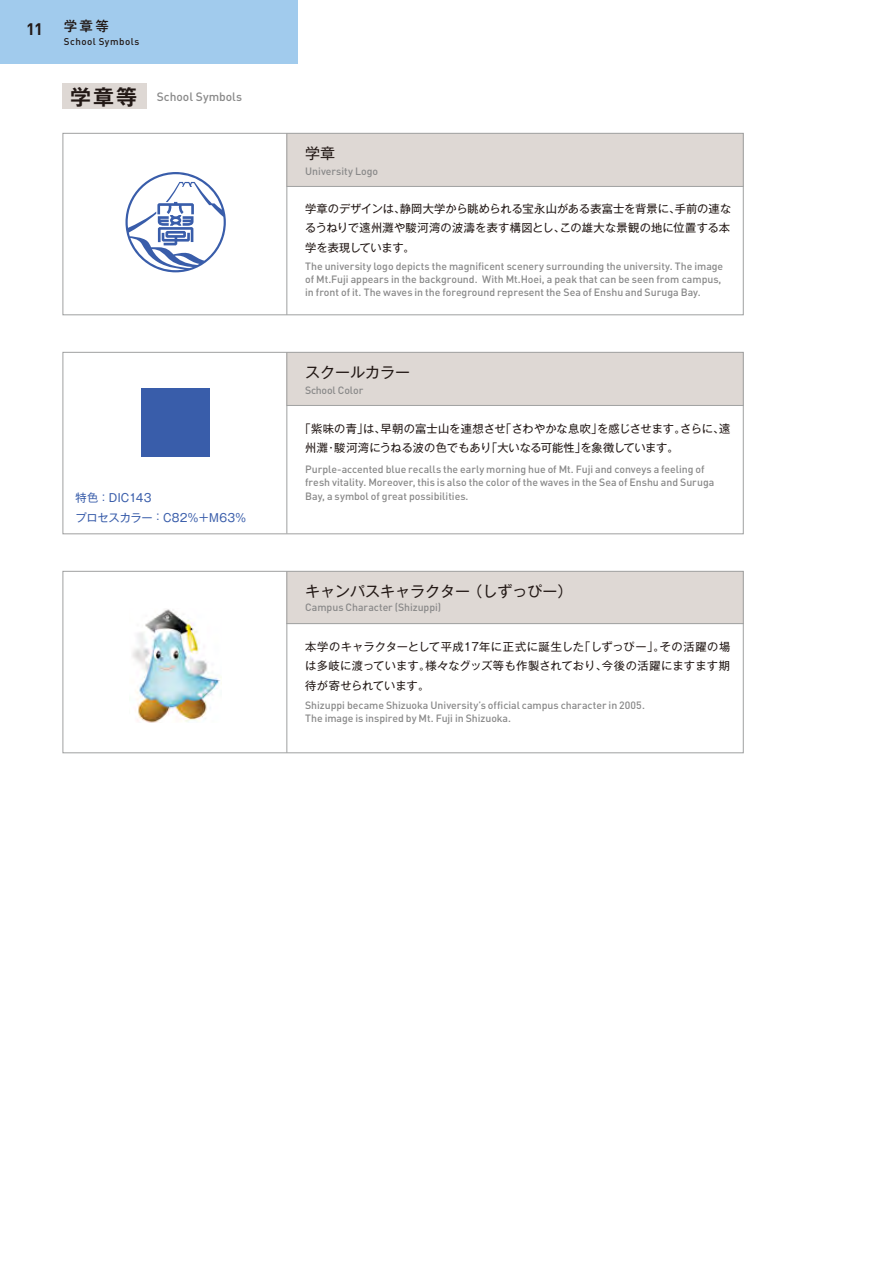
<style>
.page{position:relative;width:893px;height:1263px;background:#fff}
.page>*{position:absolute;margin:0;border:0;box-sizing:border-box;transform-origin:0 0}
.t1{font:700 16.5px "DIN";color:#221815}
.t2{font:15px "Gothic MB101 Pro Regular 90 pv RKSJ H";color:#221815}
.t3{font:13.5px "Shuei M Go Std B";color:#221815}
.t4{font:500 12px "DIN";color:#898989}
.t5{font:11.25px/19.5px "Gothic MB101 Pro Regular 90 pv RKSJ H";letter-spacing:.015em;color:#221815;text-align:justify}
.t6{font:11.25px/19.5px "Gothic MB101 Pro Regular 90 pv RKSJ H";letter-spacing:-.005em;color:#395daa}
.t7{font:500 10.5px/13.5px "DIN";letter-spacing:-.005em;color:#898989}
.t8{font:500 10.5px "DIN";letter-spacing:-.025em;color:#898989}
.t9{font:500 9.75px "DIN";letter-spacing:.05em;color:#221815}
.s1{font-family:"Gothic MB101 Pro De Bold 90 pv RKSJ H";font-weight:400;font-size:21px;color:#221815}
</style>
<div class="page">
<div style="left:287px;top:133px;width:457px;height:53px;background:#ded8d4"></div>
<div style="left:287px;top:571px;width:457px;height:53px;background:#ded8d4"></div>
<img style="left:132px;top:609px;width:90px;height:114px">
<svg style="left:125px;top:172px;width:101px;height:100px"></svg>
<div style="left:63px;top:133px;width:681px;height:182px;border:1px solid #9fa0a0"></div>
<hr style="left:287px;top:133px;width:1px;height:182px;background:#9fa0a0">
<hr style="left:286px;top:186px;width:458px;height:1px;background:#9fa0a0">
<div style="left:287px;top:352px;width:457px;height:53px;background:#ded8d4"></div>
<div style="left:63px;top:352px;width:681px;height:182px;border:1px solid #9fa0a0"></div>
<hr style="left:286px;top:352px;width:1px;height:182px;background:#9fa0a0">
<hr style="left:286px;top:405px;width:458px;height:1px;background:#9fa0a0">
<hr style="left:286px;top:571px;width:1px;height:182px;background:#9fa0a0">
<hr style="left:286px;top:623px;width:458px;height:1px;background:#9fa0a0">
<div style="left:63px;top:571px;width:681px;height:182px;border:1px solid #9fa0a0"></div>
<div style="left:142px;top:388px;width:68px;height:68px;background:#395daa"></div>
<div style="left:63px;top:83px;width:84px;height:26px;background:#ded8d4"></div>
<div style="left:0;top:0;width:297px;height:64px;background:#a1cbed"></div>
<h1 class="t1" style="left:26px;top:18px;width:18px">11</h1>
<p class="t3" style="left:64px;top:16px;width:46px">学章等</p>
<p class="t9" style="left:64px;top:35px;width:77px">School Symbols</p>
<p class="t4" style="left:70px;top:89px;width:173px"><span class="s1">学章等</span> School Symbols</p>
<p class="t6" style="left:76px;top:487px;width:172px">特色 : DIC143　　<br>プロセスカラー : C82％＋M63％</p>
<h2 class="t2" style="left:305px;top:141px;width:31px">学章</h2>
<p class="t7" style="left:305px;top:164px;width:74px">University Logo</p>
<p class="t5" style="left:305px;top:197px;width:428px">学章のデザインは、静岡大学から眺められる宝永山がある表富士を背景に、手前の連なるうねりで遠州灘や駿河湾の波濤を表す構図とし、この雄大な景観の地に位置する本学を表現しています。</p>
<p class="t7" style="left:305px;top:260px;width:420px;line-height:12.6px">The university logo depicts the magnificent scenery surrounding the university. The image of Mt.Fuji appears in the background. With Mt.Hoei, a peak that can be seen from campus, in front of it. The waves in the foreground represent the Sea of Enshu and Suruga Bay.</p>
<h2 class="t2" style="left:305px;top:360px;width:106px">スクールカラー</h2>
<p class="t8" style="left:305px;top:383px;width:60px">School Color</p>
<p class="t5" style="left:305px;top:417px;width:427px;text-indent:-6px">「紫味の青」は、早朝の富士山を連想させ「さわやかな息吹」を感じさせます。さらに、遠州灘・駿河湾にうねる波の色でもあり「大いなる可能性」を象徴しています。</p>
<p class="t7" style="left:305px;top:462px;width:411px">Purple-accented blue recalls the early morning hue of Mt. Fuji and conveys a feeling of fresh vitality. Moreover, this is also the color of the waves in the Sea of Enshu and Suruga<br>Bay, a symbol of great possibilities.</p>
<h2 class="t2" style="left:305px;top:579px;width:269px">キャンパスキャラクター（しずっぴー）</h2>
<p class="t7" style="left:305px;top:600px;width:137px">Campus Character (Shizuppi)</p>
<p class="t5" style="left:305px;top:635px;width:427px">本学のキャラクターとして平成17年に正式に誕生した「しずっぴー」。その活躍の場は多岐に渡っています。様々なグッズ等も作製されており、今後の活躍にますます期待が寄せられています。</p>
<p class="t7" style="left:305px;top:698px;width:341px">Shizuppi became Shizuoka University’s official campus character in 2005.<br>The image is inspired by Mt. Fuji in Shizuoka.</p>
</div>
